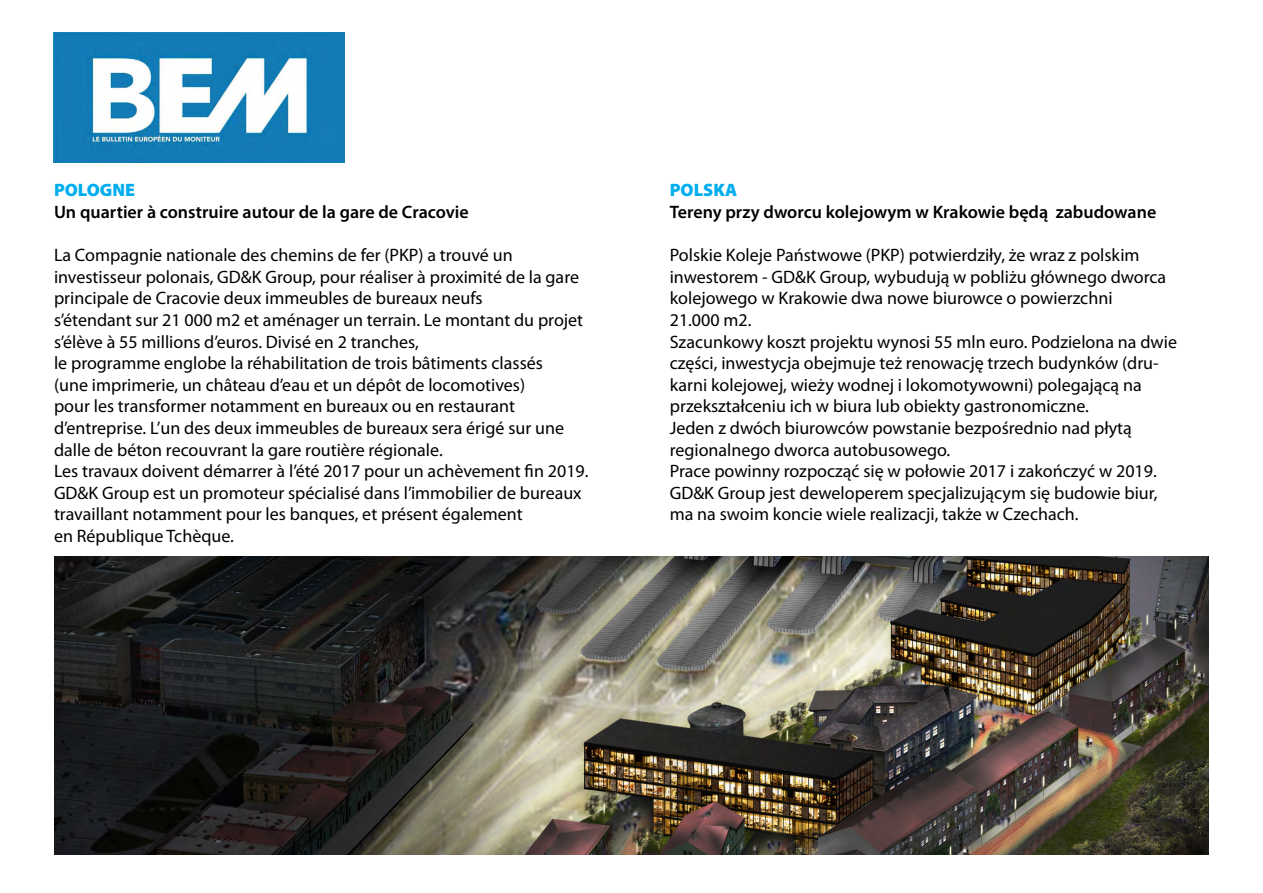
<style>
.page{position:relative;width:1263px;height:893px;background:#fff}
.page>*{position:absolute;margin:0;border:0;box-sizing:border-box;transform-origin:0 0}
.t1{font:18px/21.6px "Myriad Pro";color:#000}
.t2{font:600 18px "Myriad Pro";color:#000}
.t3{font:900 18px "Myriad Pro";color:#00aeef}
</style>
<div class="page">
<img style="left:54px;top:556px;width:1155px;height:299px">
<img style="left:53px;top:32px;width:292px;height:130px">
<p class="t3" style="left:54px;top:178px;width:83px">POLOGNE</p>
<p class="t2" style="left:54px;top:200px;width:416px">Un quartier à construire autour de la gare de Cracovie</p>
<p class="t1" style="left:54px;top:244px;width:536px">La Compagnie nationale des chemins de fer (PKP) a trouvé un investisseur polonais, GD&amp;K Group, pour réaliser à proximité de la gare principale de Cracovie deux immeubles de bureaux neufs<br>s’étendant sur 21 000 m2 et aménager un terrain. Le montant du projet s’élève à 55 millions d’euros. Divisé en 2 tranches,<br>le programme englobe la réhabilitation de trois bâtiments classés<br>(une imprimerie, un château d’eau et un dépôt de locomotives)<br>pour les transformer notamment en bureaux ou en restaurant d’entreprise. L’un des deux immeubles de bureaux sera érigé sur une dalle de béton recouvrant la gare routière régionale.<br>Les travaux doivent démarrer à l’été 2017 pour un achèvement fin 2019.<br>GD&amp;K Group est un promoteur spécialisé dans l’immobilier de bureaux travaillant notamment pour les banques, et présent également<br>en République Tchèque.</p>
<p class="t3" style="left:670px;top:178px;width:69px">POLSKA</p>
<p class="t2" style="left:670px;top:200px;width:488px">Tereny przy dworcu kolejowym w Krakowie będą zabudowane</p>
<p class="t1" style="left:670px;top:244px;width:509px">Polskie Koleje Państwowe (PKP) potwierdziły, że wraz z polskim inwestorem - GD&amp;K Group, wybudują w pobliżu głównego dworca kolejowego w Krakowie dwa nowe biurowce o powierzchni<br>21.000 m2.<br>Szacunkowy koszt projektu wynosi 55 mln euro. Podzielona na dwie części, inwestycja obejmuje też renowację trzech budynków (dru&shy;karni kolejowej, wieży wodnej i lokomotywowni) polegającą na przekształceniu ich w biura lub obiekty gastronomiczne.<br>Jeden z dwóch biurowców powstanie bezpośrednio nad płytą regionalnego dworca autobusowego.<br>Prace powinny rozpocząć się w połowie 2017 i zakończyć w 2019.<br>GD&amp;K Group jest deweloperem specjalizującym się budowie biur, ma na swoim koncie wiele realizacji, także w Czechach.</p>
</div>
